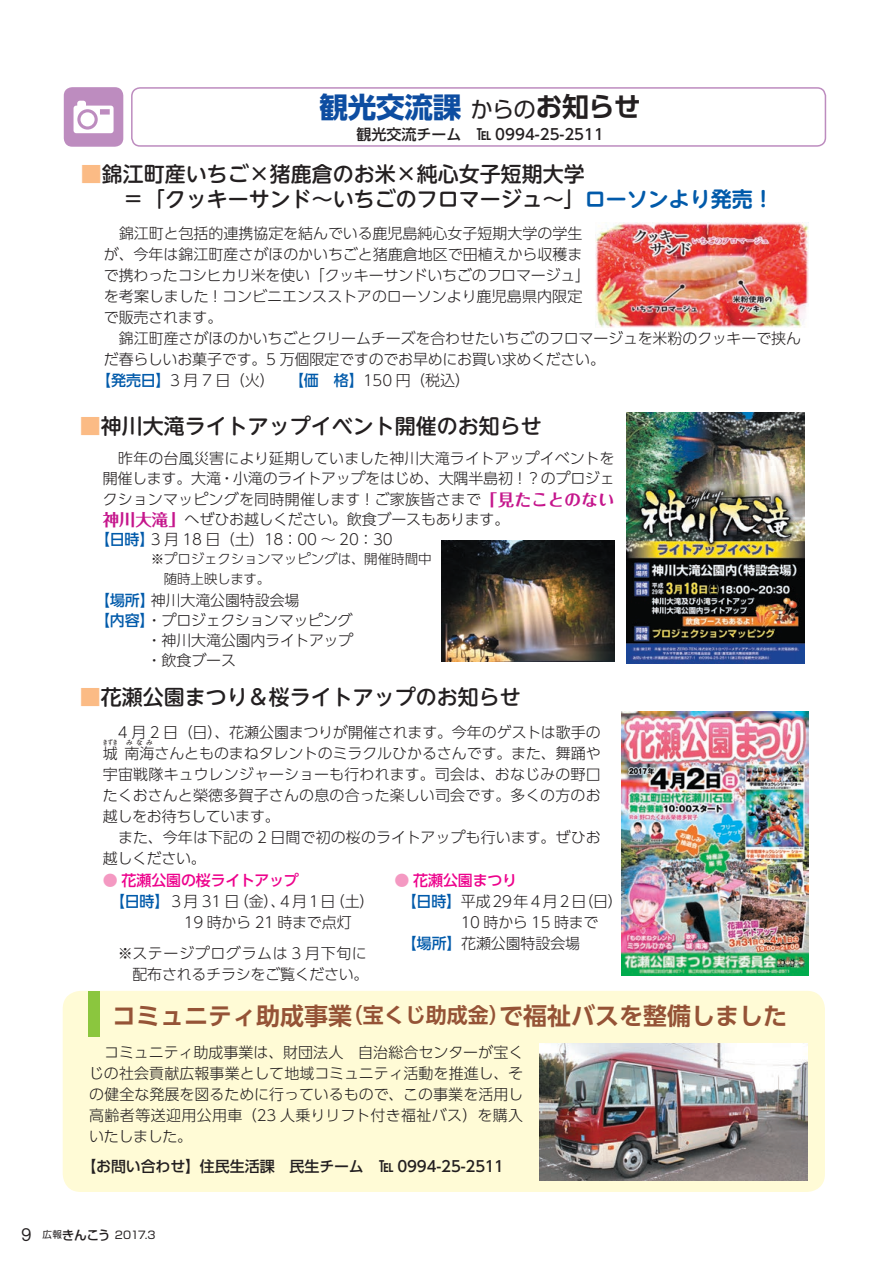
<style>
.page{position:relative;width:893px;height:1263px;background:#fff}
.page>*{position:absolute;margin:0;border:0;box-sizing:border-box;transform-origin:0 0}
.t1{font:700 28.5px "UD Shin Go Pro";letter-spacing:-.005em;color:#0d4da1}
.t2{font:700 24px "UD Shin Go Pr 6 De";color:#955336}
.t3{font:500 21px/25.5px "UD Shin M Go Pro";color:#231f20}
.t4{font:700 21px "UD Shin Go Pr 6 De";color:#955336}
.t5{font:500 15.9px "MOG Romaji B";color:#231f20}
.t6{font:300 15px/21px "UD Shin Go Pro";letter-spacing:-.005em;color:#231f20}
.t7{font:500 15px "UD Shin Go Pro";letter-spacing:-.005em;color:#231f20}
.t8{font:300 15px "UD Shin Go Pro";letter-spacing:.015em;color:#231f20}
.t9{font:500 15px "UD Shin Go Pro";letter-spacing:-.015em;color:#ed028c}
.t10{font:300 15px "UD Shin Go Pro";letter-spacing:-.025em;color:#231f20}
.t11{font:500 15px "UD Shin Go Pro";color:#015aaa}
.t12{font:300 13.5px/20.2px "UD Shin Go Pro";letter-spacing:-.01em;color:#231f20}
.t13{font:500 12.75px "Shin Go Pr 5";color:#231f20}
.t14{font:10.65px "Shin Go Pr 5";color:#231f20}
.t15{font:300 6.75px "UD Shin Go Pro";letter-spacing:.24em;color:#231f20;scale:.73 1}
.t16{font:300 6.75px "UD Shin Go Pro";letter-spacing:.24em;color:#231f20}
.s1{font-weight:400;font-size:22.5px;color:#231f20}
.s2{font-family:"UD Shin Go Pro De";font-size:27px;color:#231f20}
.s3{color:#fbbb85}
.s4{font-family:"UD Shin M Go Pro De";font-weight:700;color:#015aaa}
.s5{font-weight:500;color:#015aaa}
.s6{font-family:"Folk Pro";font-weight:700;font-size:16.5px;color:#c5168c}
.s7{color:#f499c2}
.s8{font-weight:400;font-size:9.6px}
</style>
<div class="page">
<div style="left:63px;top:991px;width:762px;height:201px;background:#fffbd6;border-radius:18px"></div>
<div style="left:88px;top:991px;width:12px;height:46px;background:#8bc63e"></div>
<div style="left:64px;top:87px;width:59px;height:60px;background:#bd8cbf;border-radius:9px"></div>
<div style="left:131px;top:87px;width:695px;height:60px;border:2px solid #bd8cbf;border-radius:8px"></div>
<svg style="left:74px;top:101px;width:40px;height:32px"></svg>
<img style="left:595px;top:222px;width:214px;height:105px">
<img style="left:626px;top:412px;width:178px;height:252px">
<img style="left:622px;top:711px;width:187px;height:265px">
<img style="left:539px;top:1043px;width:269px;height:137px">
<img style="left:441px;top:540px;width:173px;height:121px">
<h1 class="t1" style="left:320px;top:84px;width:323px">観光交流課<span class="s1">からの</span><span class="s2">お知らせ</span></h1>
<p class="t7" style="left:477px;top:122px;width:129px">TEL 0994-25-2511</p>
<p class="t7" style="left:357px;top:122px;width:107px">観光交流チーム</p>
<h3 class="t3" style="left:81px;top:160px;width:695px"><span class="s3">■</span>錦江町産いちご×猪鹿倉のお米×純心女子短期大学<br>　　＝「クッキーサンド～いちごのフロマージュ～」<span class="s4">ローソンより発売!</span></h3>
<p class="t6" style="left:104px;top:222px;width:480px">　錦江町と包括的連携協定を結んでいる鹿児島純心女子短期大学の学生</p>
<p class="t6" style="left:104px;top:243px;width:480px">が、今年は錦江町産さがほのかいちごと猪鹿倉地区で田植えから収穫ま</p>
<p class="t6" style="left:104px;top:264px;width:488px">で携わったコシヒカリ米を使い「クッキーサンドいちごのフロマージュ「</p>
<p class="t6" style="left:104px;top:285px;width:480px">を考案しました！コンビニエンスストアのローソンより鹿児島県内限定</p>
<p class="t6" style="left:104px;top:306px;width:120px">で販売されます。</p>
<p class="t6" style="left:104px;top:327px;width:699px">　錦江町産さがほのかいちごとクリームチーズを合わせたいちごのフロマージュを米粉のクッキーで挟ん</p>
<p class="t6" style="left:104px;top:348px;width:503px">だ春らしいお菓子です。5 万個限定ですのでお早めにお買い求めください。</p>
<p class="t6" style="left:96px;top:369px;width:375px"><span class="s5">【発売日】</span>3 月 7 日（火）　<span class="s5">【価　格】</span>150 円（税込(</p>
<h3 class="t3" style="left:80px;top:412px;width:463px"><span class="s3">■</span>神川大滝ライトアップイベント開催のお知らせ</h3>
<p class="t6" style="left:103px;top:447px;width:513px">　昨年の台風災害により延期していました神川大滝ライトアップイベントを</p>
<p class="t6" style="left:103px;top:467px;width:513px">開催します。大滝・小滝のライトアップをはじめ、大隅半島初！？のプロジェ</p>
<p class="t8" style="left:103px;top:487px;width:513px">クションマッピングを同時開催します！ご家族皆さまで<span class="s6">「見たことのない</span></p>
<p class="t6" style="left:103px;top:508px;width:408px"><span class="s6">神川大滝」</span>へぜひお越しください。飲食ブースもあります。</p>
<p class="t6" style="left:151px;top:528px;width:243px">3月 18 日（土(18：00~20：30</p>
<p class="t11" style="left:95px;top:527px;width:61px">【日時】</p>
<p class="t12" style="left:164px;top:548px;width:269px;text-indent:-13px">※プロジェクションマッピングは、開催時間中随時上映します。</p>
<p class="t6" style="left:151px;top:589px;width:150px">神川大滝公園特設会場</p>
<p class="t11" style="left:95px;top:588px;width:61px">【場所】</p>
<p class="t10" style="left:95px;top:608px;width:259px"><span class="s5">【内容】</span>・プロジェクションマッピング</p>
<p class="t6" style="left:147px;top:629px;width:208px">・神川大滝公園内ライトアップ</p>
<p class="t6" style="left:147px;top:649px;width:91px">・飲食ブース</p>
<h3 class="t3" style="left:80px;top:683px;width:442px"><span class="s3">■</span>花瀬公園まつり＆桜ライトアップのお知らせ</h3>
<p class="t6" style="left:103px;top:722px;width:499px">　4 月 2 日（日）、花瀬公園まつりが開催されます。今年のゲストは歌手の城南海さんとものまねタレントのミラクルひかるさんです。また、舞踊や</p>
<p class="t15" style="left:103px;top:737px;width:22px">きずき</p>
<p class="t16" style="left:126px;top:737px;width:28px">みなみ</p>
<p class="t6" style="left:103px;top:764px;width:499px">宇宙戦隊キュウレンジャーショーも行われます。司会は、おなじみの野口たくおさんと榮徳多賀子さんの息の合った楽しい司会です。多くの方のお越しをお待ちしています。<br>　また、今年は下記の 2 日間で初の桜のライトアップも行います。ぜひお越しください。</p>
<p class="t9" style="left:103px;top:868px;width:198px"><span class="s7">●</span> 花瀬公園の桜ライトアップ</p>
<p class="t6" style="left:330px;top:890px;width:46px">（土(</p>
<p class="t9" style="left:394px;top:868px;width:124px"><span class="s7">●</span> 花瀬公園まつり</p>
<p class="t6" style="left:402px;top:890px;width:222px"><span class="s5">【日時】</span>平成29年４月２（日日(</p>
<p class="t6" style="left:461px;top:911px;width:139px">10 時から 15 時まで</p>
<p class="t6" style="left:402px;top:932px;width:180px"><span class="s5">【場所】</span>花瀬公園特設会場</p>
<p class="t6" style="left:169px;top:890px;width:184px;text-indent:-59px"><span class="s5">【日時】</span>３月 31 日<br>　19 時から 21 時まで点灯</p>
<p class="t6" style="left:103px;top:942px;width:267px;text-align:right">　※ステージプログラムは 3 月下旬に配布されるチラシをご覧ください。</p>
<p class="t6" style="left:234px;top:890px;width:53px">（金）、</p>
<p class="t6" style="left:277px;top:890px;width:60px">４月１日</p>
<h2 class="t2" style="left:499px;top:996px;width:290px">で福祉バスを整備しました</h2>
<h2 class="t2" style="left:112px;top:996px;width:241px">コミュニティ助成事業</h2>
<h3 class="t4" style="left:342px;top:998px;width:169px">（宝くじ助成金）</h3>
<p class="t6" style="left:89px;top:1041px;width:436px;text-align:justify">　コミュニティ助成事業は、財団法人　自治総合センターが宝くじの社会貢献広報事業として地域コミュニティ活動を推進し、その健全な発展を図るために行っているもので、この事業を活用し高齢者等送迎用公用車（23 人乗りリフト付き福祉バス）を購入いたしました。</p>
<p class="t7" style="left:379px;top:1154px;width:127px">TEL 0994-25-2511</p>
<p class="t7" style="left:82px;top:1154px;width:284px">【お問い合わせ】住民生活課　民生チーム</p>
<p class="t5" style="left:21px;top:1224px;width:12px">9</p>
<p class="t13" style="left:42px;top:1224px;width:70px"><span class="s8">広報</span>きんこう</p>
<p class="t14" style="left:115px;top:1226px;width:42px">2017.3</p>
</div>
